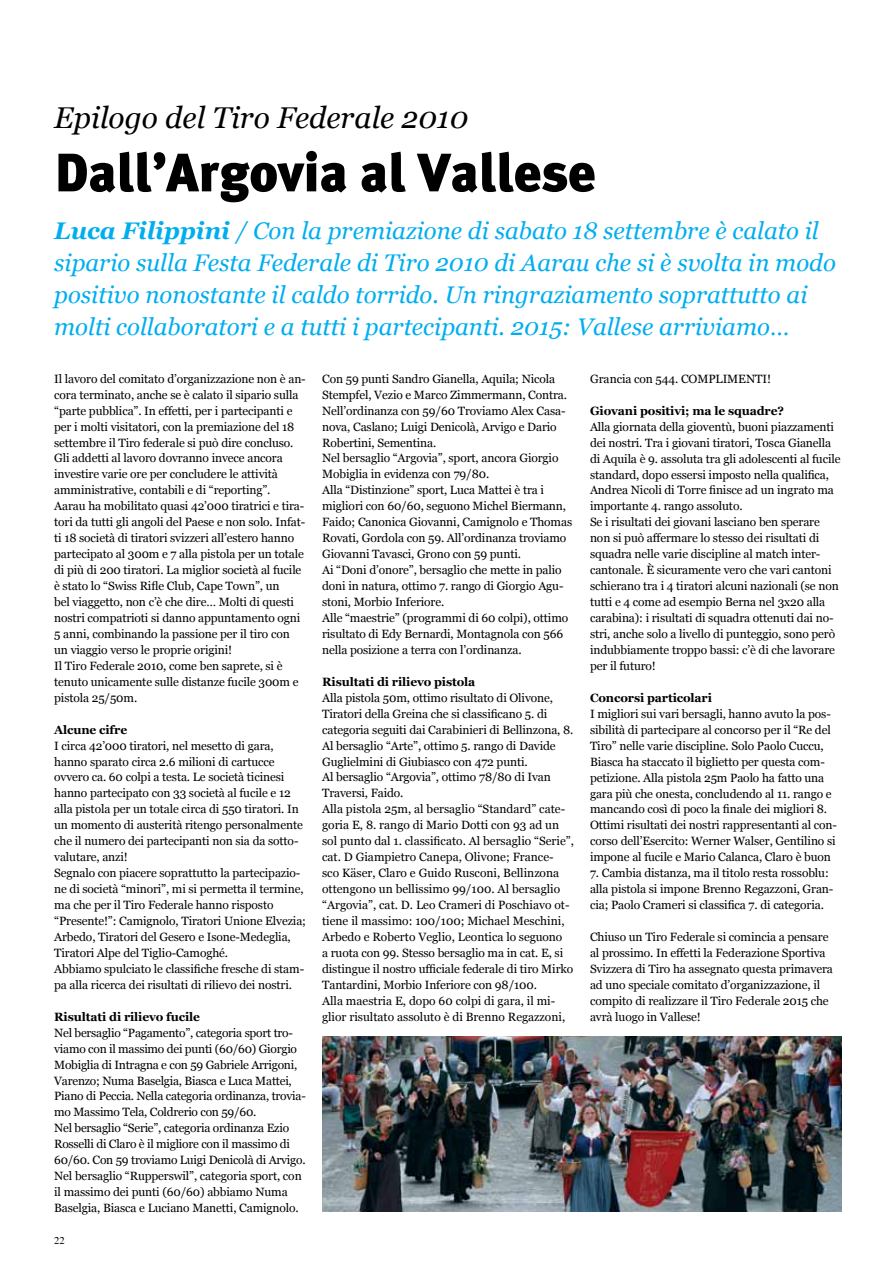
<style>
.page{position:relative;width:893px;height:1263px;background:#fff}
.page>*{position:absolute;margin:0;border:0;box-sizing:border-box;transform-origin:0 0}
.t1{font:900 54px "Meta Plus";color:#000}
.t2{font:italic 30px "Georgia";color:#000}
.t3{font:italic 24px/32px "Georgia";color:#00aeef}
.t4{font:12px/15.9px "Georgia";letter-spacing:-.01em;color:#000}
.t5{font:700 12px "Georgia";letter-spacing:-.01em;color:#000}
.t6{font:10.5px "Times";color:#000}
.s1{font-weight:700}
</style>
<div class="page">
<img style="left:322px;top:1036px;width:520px;height:176px">
<h2 class="t2" style="left:54px;top:98px;width:415px">Epilogo del Tiro Federale 2010</h2>
<h1 class="t1" style="left:54px;top:141px;width:543px">Dall’Argovia al Vallese</h1>
<p class="t3" style="left:54px;top:215px;width:783px"><span class="s1">Luca Filippini</span> / Con la premiazione di sabato 18 settembre è calato il sipario sulla Festa Federale di Tiro 2010 di Aarau che si è svolta in modo positivo nonostante il caldo torrido. Un ringraziamento soprattutto ai molti collaboratori e a tutti i partecipanti. 2015: Vallese arriviamo…</p>
<p class="t4" style="left:322px;top:371px;width:252px">Con 59 punti Sandro Gianella, Aquila; Nicola Stempfel, Vezio e Marco Zimmermann, Contra.<br>Nell’ordinanza con 59/60 Troviamo Alex Casa&shy;nova, Caslano; Luigi Denicolà, Arvigo e Dario Robertini, Sementina.<br>Nel bersaglio “Argovia”, sport, ancora Giorgio Mobiglia in evidenza con 79/80.<br>Alla “Distinzione” sport, Luca Mattei è tra i migliori con 60/60, seguono Michel Biermann, Faido; Canonica Giovanni, Camignolo e Thomas Rovati, Gordola con 59. All’ordinanza troviamo Giovanni Tavasci, Grono con 59 punti.<br>Ai “Doni d’onore”, bersaglio che mette in palio doni in natura, ottimo 7. rango di Giorgio Agu&shy;stoni, Morbio Inferiore.<br>Alle “maestrie” (programmi di 60 colpi), ottimo risultato di Edy Bernardi, Montagnola con 566 nella posizione a terra con l’ordinanza.</p>
<p class="t5" style="left:322px;top:674px;width:155px">Risultati di rilievo pistola</p>
<p class="t4" style="left:322px;top:690px;width:253px">Alla pistola 50m, ottimo risultato di Olivone, Tiratori della Greina che si classificano 5. di categoria seguiti dai Carabinieri di Bellinzona, 8.<br>Al bersaglio “Arte”, ottimo 5. rango di Davide Guglielmini di Giubiasco con 472 punti.<br>Al bersaglio “Argovia”, ottimo 78/80 di Ivan Traversi, Faido.<br>Alla pistola 25m, al bersaglio “Standard” cate&shy;goria E, 8. rango di Mario Dotti con 93 ad un sol punto dal 1. classificato. Al bersaglio “Serie”, cat. D Giampietro Canepa, Olivone; France-<br>sco Käser, Claro e Guido Rusconi, Bellinzona ottengono un bellissimo 99/100. Al bersaglio “Argovia”, cat. D. Leo Crameri di Poschiavo ot&shy;tiene il massimo: 100/100; Michael Meschini, Arbedo e Roberto Veglio, Leontica lo seguono<br>a ruota con 99. Stesso bersaglio ma in cat. E, si distingue il nostro ufficiale federale di tiro Mirko Tantardini, Morbio Inferiore con 98/100.<br>Alla maestria E, dopo 60 colpi di gara, il mi&shy;glior risultato assoluto è di Brenno Regazzoni,</p>
<p class="t4" style="left:54px;top:371px;width:253px">Il lavoro del comitato d’organizzazione non è an&shy;cora terminato, anche se è calato il sipario sulla “parte pubblica”. In effetti, per i partecipanti e per i molti visitatori, con la premiazione del 18 settembre il Tiro federale si può dire concluso.<br>Gli addetti al lavoro dovranno invece ancora investire varie ore per concludere le attività amministrative, contabili e di “reporting”.<br>Aarau ha mobilitato quasi 42’000 tiratrici e tira&shy;tori da tutti gli angoli del Paese e non solo. Infat&shy;ti 18 società di tiratori svizzeri all’estero hanno partecipato al 300m e 7 alla pistola per un totale di più di 200 tiratori. La miglior società al fucile è stato lo “Swiss Rifle Club, Cape Town”, un<br>bel viaggetto, non c’è che dire… Molti di questi nostri compatrioti si danno appuntamento ogni 5 anni, combinando la passione per il tiro con un viaggio verso le proprie origini!<br>Il Tiro Federale 2010, come ben saprete, si è tenuto unicamente sulle distanze fucile 300m e pistola 25/50m.</p>
<p class="t5" style="left:54px;top:722px;width:75px">Alcune cifre</p>
<p class="t4" style="left:54px;top:738px;width:253px">I circa 42’000 tiratori, nel mesetto di gara, hanno sparato circa 2.6 milioni di cartucce ovvero ca. 60 colpi a testa. Le società ticinesi hanno partecipato con 33 società al fucile e 12 alla pistola per un totale circa di 550 tiratori. In un momento di austerità ritengo personalmente che il numero dei partecipanti non sia da sotto&shy;valutare, anzi!<br>Segnalo con piacere soprattutto la partecipazio&shy;ne di società “minori”, mi si permetta il termine, ma che per il Tiro Federale hanno risposto “Presente!”: Camignolo, Tiratori Unione Elvezia; Arbedo, Tiratori del Gesero e Isone-Medeglia, Tiratori Alpe del Tiglio-Camoghé.<br>Abbiamo spulciato le classifiche fresche di stam&shy;pa alla ricerca dei risultati di rilievo dei nostri.</p>
<p class="t5" style="left:54px;top:1009px;width:147px">Risultati di rilievo fucile</p>
<p class="t4" style="left:54px;top:1025px;width:253px">Nel bersaglio “Pagamento”, categoria sport tro&shy;viamo con il massimo dei punti (60/60) Giorgio Mobiglia di Intragna e con 59 Gabriele Arrigoni, Varenzo; Numa Baselgia, Biasca e Luca Mattei, Piano di Peccia. Nella categoria ordinanza, trovia&shy;mo Massimo Tela, Coldrerio con 59/60.<br>Nel bersaglio “Serie”, categoria ordinanza Ezio Rosselli di Claro è il migliore con il massimo di 60/60. Con 59 troviamo Luigi Denicolà di Arvigo.<br>Nel bersaglio “Rupperswil”, categoria sport, con il massimo dei punti (60/60) abbiamo Numa Baselgia, Biasca e Luciano Manetti, Camignolo.</p>
<p class="t4" style="left:590px;top:371px;width:182px">Grancia con 544. COMPLIMENTI!</p>
<p class="t5" style="left:590px;top:403px;width:196px">Giovani positivi; ma le squadre?</p>
<p class="t4" style="left:590px;top:419px;width:252px">Alla giornata della gioventù, buoni piazzamenti dei nostri. Tra i giovani tiratori, Tosca Gianella di Aquila è 9. assoluta tra gli adolescenti al fucile standard, dopo essersi imposto nella qualifica, Andrea Nicoli di Torre finisce ad un ingrato ma importante 4. rango assoluto.<br>Se i risultati dei giovani lasciano ben sperare non si può affermare lo stesso dei risultati di squadra nelle varie discipline al match inter&shy;cantonale. È sicuramente vero che vari cantoni schierano tra i 4 tiratori alcuni nazionali (se non tutti e 4 come ad esempio Berna nel 3x20 alla carabina): i risultati di squadra ottenuti dai no&shy;stri, anche solo a livello di punteggio, sono però indubbiamente troppo bassi: c’è di che lavorare per il futuro!</p>
<p class="t5" style="left:590px;top:690px;width:123px">Concorsi particolari</p>
<p class="t4" style="left:590px;top:706px;width:249px">I migliori sui vari bersagli, hanno avuto la pos&shy;sibilità di partecipare al concorso per il “Re del Tiro” nelle varie discipline. Solo Paolo Cuccu, Biasca ha staccato il biglietto per questa com&shy;petizione. Alla pistola 25m Paolo ha fatto una gara più che onesta, concludendo al 11. rango e mancando così di poco la finale dei migliori 8.<br>Ottimi risultati dei nostri rappresentanti al con&shy;corso dell’Esercito: Werner Walser, Gentilino si impone al fucile e Mario Calanca, Claro è buon</p>
<p class="t4" style="left:590px;top:865px;width:245px">7. Cambia distanza, ma il titolo resta rossoblu: alla pistola si impone Brenno Regazzoni, Gran&shy;cia; Paolo Crameri si classifica 7. di categoria.</p>
<p class="t4" style="left:590px;top:929px;width:244px">Chiuso un Tiro Federale si comincia a pensare al prossimo. In effetti la Federazione Sportiva Svizzera di Tiro ha assegnato questa primavera ad uno speciale comitato d’organizzazione, il compito di realizzare il Tiro Federale 2015 che avrà luogo in Vallese!</p>
<p class="t6" style="left:54px;top:1234px;width:12px">22</p>
</div>
